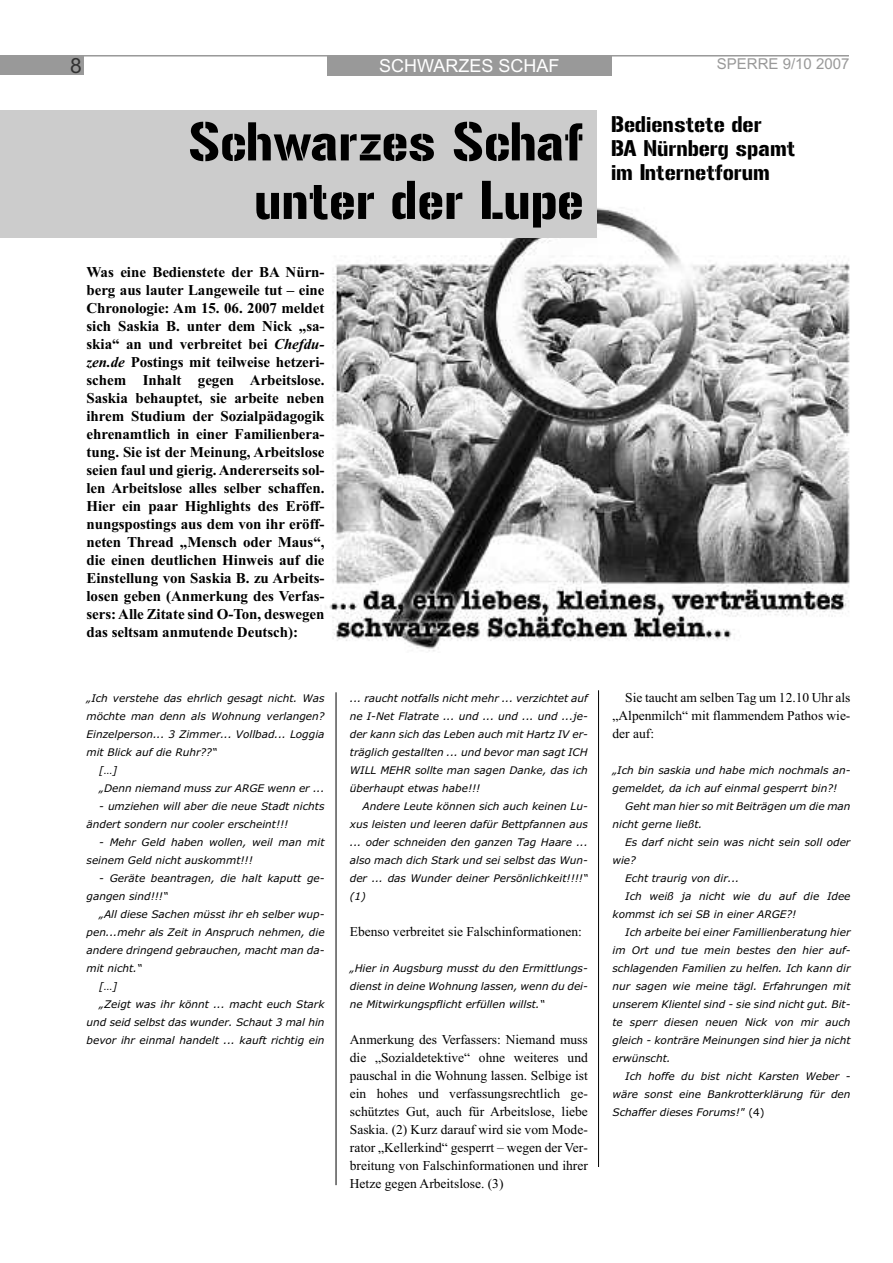
<style>
.page{position:relative;width:893px;height:1263px;background:#fff}
.page>*{position:absolute;margin:0;border:0;box-sizing:border-box;transform-origin:0 0}
.t1{font:54px/58.5px "Gunplay";color:#000;text-align:right}
.t2{font:22.5px/24px "Gunplay";color:#000}
.t3{font:21px "Arial";color:#333}
.t4{font:18px "Arial";color:#fff}
.t5{font:700 15px/18px "Times New Roman";letter-spacing:-.005em;color:#000;text-align:justify}
.t6{font:15px "Arial";color:#999}
.t7{font:13.5px/18px "Times New Roman";color:#000;text-align:justify}
.t8{font:italic 10.5px/18px "Verdana";color:#000}
.s1{font-style:italic}
.s2{font-style:normal}
</style>
<div class="page">
<img style="left:320px;top:208px;width:530px;height:443px">
<hr style="left:84px;top:55px;width:255px;height:2px;background:#999">
<hr style="left:609px;top:55px;width:240px;height:2px;background:#999">
<div style="left:0;top:55px;width:84px;height:20px;background:#999"></div>
<div style="left:327px;top:55px;width:285px;height:20px;background:#999"></div>
<hr style="left:598px;top:690px;width:1px;height:477px;background:#000">
<div style="left:0;top:111px;width:597px;height:127px;background:#ccc"></div>
<hr style="left:336px;top:692px;width:1px;height:493px;background:#000">
<h3 class="t3" style="left:70px;top:53px;width:13px">8</h3>
<h3 class="t4" style="left:379px;top:55px;width:182px">SCHWARZES SCHAF</h3>
<h3 class="t6" style="left:717px;top:56px;width:134px">SPERRE 9/10 2007</h3>
<h1 class="t1" style="left:188px;top:113px;width:397px">Schwarzes Schaf unter der Lupe</h1>
<p class="t5" style="left:87px;top:262px;width:239px">Was eine Bedienstete der BA Nürn&shy;berg aus lauter Langeweile tut – eine Chronologie: Am 15. 06. 2007 meldet sich Saskia B. unter dem Nick „sa&shy;skia“ an und verbreitet bei <span class="s1">Chefdu&shy;zen.de</span> Postings mit teilweise hetzeri&shy;schem Inhalt gegen Arbeitslose.<br>Saskia behauptet, sie arbeite neben ihrem Studium der Sozialpädagogik ehrenamtlich in einer Familienbera&shy;tung. Sie ist der Meinung, Arbeitslose seien faul und gierig. Andererseits sol&shy;len Arbeitslose alles selber schaffen.<br>Hier ein paar Highlights des Eröff&shy;nungspostings aus dem von ihr eröff&shy;neten Thread „Mensch oder Maus“, die einen deutlichen Hinweis auf die Einstellung von Saskia B. zu Arbeits&shy;losen geben (Anmerkung des Verfas&shy;sers: Alle Zitate sind O-Ton, deswegen das seltsam anmutende Deutsch):</p>
<p class="t8" style="left:87px;top:689px;width:240px">„Ich verstehe das ehrlich gesagt nicht. Was</p>
<p class="t8" style="left:87px;top:707px;width:239px">möchte man denn als Wohnung verlangen?</p>
<p class="t8" style="left:87px;top:725px;width:239px">Einzelperson... 3 Zimmer... Vollbad... Loggia</p>
<p class="t8" style="left:87px;top:743px;width:132px">mit Blick auf die Ruhr??“</p>
<p class="t8" style="left:99px;top:761px;width:20px">[…]</p>
<p class="t8" style="left:99px;top:779px;width:227px">„Denn niemand muss zur ARGE wenn er ...</p>
<p class="t8" style="left:87px;top:797px;width:240px;text-indent:13px">- umziehen will aber die neue Stadt nichts ändert sondern nur cooler erscheint!!!</p>
<p class="t8" style="left:87px;top:833px;width:239px;text-indent:13px">- Mehr Geld haben wollen, weil man mit seinem Geld nicht auskommt!!!</p>
<p class="t8" style="left:87px;top:869px;width:239px;text-indent:13px">- Geräte beantragen, die halt kaputt ge&shy;gangen sind!!!“</p>
<p class="t8" style="left:99px;top:905px;width:227px">„All diese Sachen müsst ihr eh selber wup-</p>
<p class="t8" style="left:87px;top:923px;width:240px">pen...mehr als Zeit in Anspruch nehmen, die</p>
<p class="t8" style="left:87px;top:941px;width:239px">andere dringend gebrauchen, macht man da-</p>
<p class="t8" style="left:87px;top:959px;width:57px">mit nicht.“</p>
<p class="t8" style="left:99px;top:977px;width:20px">[…]</p>
<p class="t8" style="left:99px;top:995px;width:227px">„Zeigt was ihr könnt ... macht euch Stark</p>
<p class="t8" style="left:87px;top:1013px;width:239px">und seid selbst das wunder. Schaut 3 mal hin</p>
<p class="t8" style="left:87px;top:1031px;width:240px">bevor ihr einmal handelt ... kauft richtig ein</p>
<p class="t8" style="left:350px;top:689px;width:240px;text-align:justify">... raucht notfalls nicht mehr ... verzichtet auf ne I-Net Flatrate ... und ... und ... und ...je&shy;der kann sich das Leben auch mit Hartz IV er&shy;träglich gestallten ... und bevor man sagt ICH WILL MEHR sollte man sagen Danke, das ich überhaupt etwas habe!!!</p>
<p class="t8" style="left:350px;top:797px;width:240px;text-align:justify;text-indent:13px">Andere Leute können sich auch keinen Lu&shy;xus leisten und leeren dafür Bettpfannen aus ... oder schneiden den ganzen Tag Haare ... also mach dich Stark und sei selbst das Wun&shy;der ... das Wunder deiner Persönlichkeit!!!!“ (1)</p>
<p class="t7" style="left:350px;top:922px;width:234px">Ebenso verbreitet sie Falschinformationen:</p>
<p class="t8" style="left:350px;top:959px;width:239px;text-align:justify">„Hier in Augsburg musst du den Ermittlungs&shy;dienst in deine Wohnung lassen, wenn du dei&shy;ne Mitwirkungspflicht erfüllen willst.“</p>
<p class="t7" style="left:350px;top:1030px;width:239px">Anmerkung des Verfassers: Niemand muss die „Sozialdetektive“ ohne weiteres und pauschal in die Wohnung lassen. Selbige ist ein hohes und verfassungsrechtlich ge&shy;schütztes Gut, auch für Arbeitslose, liebe Saskia. (2) Kurz darauf wird sie vom Mode&shy;rator „Kellerkind“ gesperrt – wegen der Ver&shy;breitung von Falschinformationen und ihrer Hetze gegen Arbeitslose. (3)</p>
<h2 class="t2" style="left:611px;top:112px;width:186px">Bedienstete der<br>BA Nürnberg spamt im Internetforum</h2>
<p class="t7" style="left:612px;top:688px;width:239px;text-indent:13px">Sie taucht am selben Tag um 12.10 Uhr als „Alpenmilch“ mit flammendem Pathos wie&shy;der auf:</p>
<p class="t8" style="left:612px;top:761px;width:239px">„Ich bin saskia und habe mich nochmals an&shy;gemeldet, da ich auf einmal gesperrt bin?!</p>
<p class="t8" style="left:612px;top:797px;width:240px;text-indent:13px">Geht man hier so mit Beiträgen um die man nicht gerne ließt.</p>
<p class="t8" style="left:625px;top:833px;width:227px">Es darf nicht sein was nicht sein soll oder</p>
<p class="t8" style="left:612px;top:851px;width:25px">wie?</p>
<p class="t8" style="left:625px;top:869px;width:116px">Echt traurig von dir...</p>
<p class="t8" style="left:625px;top:887px;width:227px">Ich weiß ja nicht wie du auf die Idee</p>
<p class="t8" style="left:612px;top:905px;width:185px">kommst ich sei SB in einer ARGE?!</p>
<p class="t8" style="left:625px;top:923px;width:227px">Ich arbeite bei einer Famillienberatung hier</p>
<p class="t8" style="left:612px;top:941px;width:239px">im Ort und tue mein bestes den hier auf-</p>
<p class="t8" style="left:612px;top:959px;width:240px">schlagenden Familien zu helfen. Ich kann dir</p>
<p class="t8" style="left:612px;top:977px;width:240px">nur sagen wie meine tägl. Erfahrungen mit</p>
<p class="t8" style="left:612px;top:995px;width:239px">unserem Klientel sind - sie sind nicht gut. Bit-</p>
<p class="t8" style="left:612px;top:1013px;width:239px">te sperr diesen neuen Nick von mir auch</p>
<p class="t8" style="left:612px;top:1031px;width:240px">gleich - konträre Meinungen sind hier ja nicht</p>
<p class="t8" style="left:612px;top:1049px;width:60px">erwünscht.</p>
<p class="t8" style="left:625px;top:1067px;width:227px">Ich hoffe du bist nicht Karsten Weber -</p>
<p class="t8" style="left:612px;top:1085px;width:240px">wäre sonst eine Bankrotterklärung für den</p>
<p class="t8" style="left:612px;top:1103px;width:154px">Schaffer dieses Forums!" <span class="s2">(4)</span></p>
</div>
